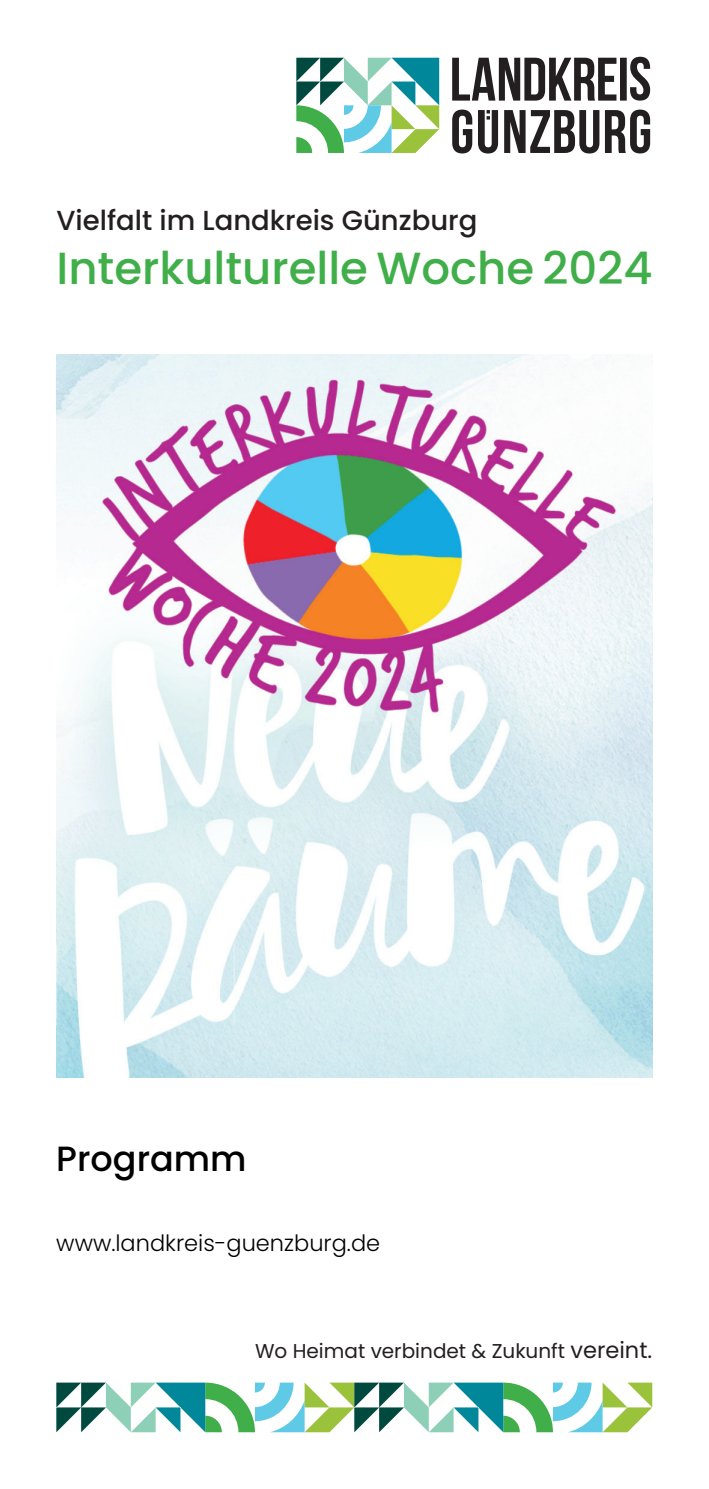
<style>
.page{position:relative;width:709px;height:1489px;background:#fff}
.page>*{position:absolute;margin:0;border:0;box-sizing:border-box;transform-origin:0 0}
.t1{font:500 45px "Poppins";color:#40ae49}
.t2{font:500 35px "Poppins";color:#000}
.t3{font:500 27.5px "Poppins";color:#231f20}
.t4{font:300 22.5px "Poppins";color:#000}
.t5{font:20px "Poppins";color:#231f20}
.s1{font-size:22.5px}
</style>
<div class="page">
<img style="left:56px;top:354px;width:596px;height:723px">
<hr style="left:56px;top:944px;width:1px;height:80px;background:#fff">
<hr style="left:234px;top:944px;width:1px;height:80px;background:#fff">
<svg style="left:56px;top:1382px;width:596px;height:49px"></svg>
<svg style="left:296px;top:58px;width:143px;height:95px"></svg>
<svg style="left:452px;top:57px;width:198px;height:96px"></svg>
<h3 class="t3" style="left:56px;top:204px;width:422px">Vielfalt im Landkreis Günzburg</h3>
<h1 class="t1" style="left:56px;top:242px;width:597px">Interkulturelle Woche 2024</h1>
<h2 class="t2" style="left:56px;top:1138px;width:192px">Programm</h2>
<p class="t4" style="left:56px;top:1230px;width:325px">www.landkreis-guenzburg.de</p>
<p class="t5" style="left:255px;top:1339px;width:399px">Wo Heimat verbindet &amp; Zukunft <span class="s1">vereint.</span></p>
</div>
